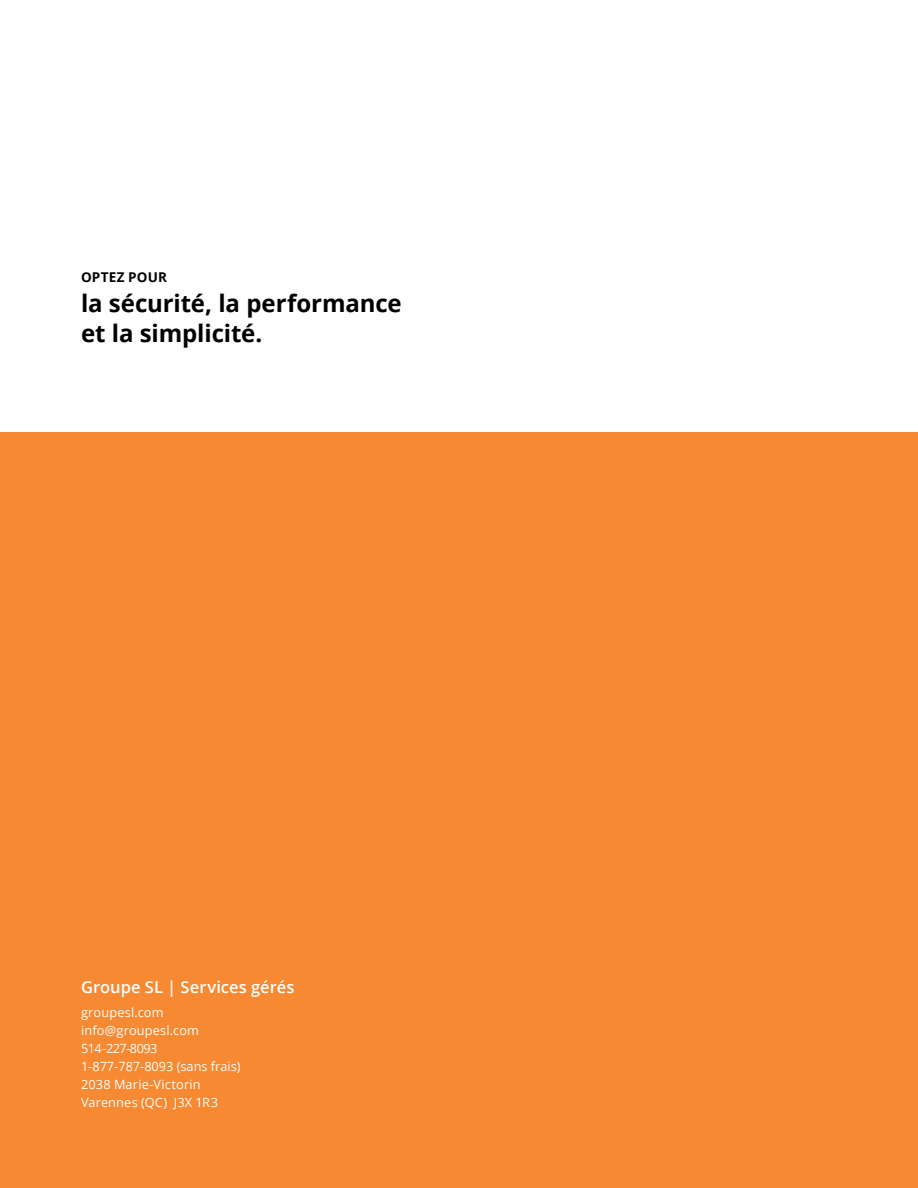
<style>
.page{position:relative;width:918px;height:1188px;background:#fff}
.page>*{position:absolute;margin:0;border:0;box-sizing:border-box;transform-origin:0 0}
.t1{font:700 24px/30px "Open Sans";letter-spacing:-.005em;color:#000}
.t2{font:600 16.5px "Open Sans";letter-spacing:.005em;color:#fff}
.t3{font:700 13.5px "Open Sans";letter-spacing:.02em;color:#000}
.t4{font:12.75px/18px "Open Sans";letter-spacing:.01em;color:#fff}
</style>
<div class="page">
<div style="left:0;top:432px;width:918px;height:756px;background:#f68931"></div>
<p class="t3" style="left:81px;top:267px;width:88px">OPTEZ POUR</p>
<h1 class="t1" style="left:81px;top:287px;width:322px">la sécurité, la performance et la simplicité.</h1>
<p class="t2" style="left:81px;top:976px;width:215px">Groupe SL | Services gérés</p>
<p class="t4" style="left:81px;top:1003px;width:161px">groupesl.com info@groupesl.com<br>514-227-8093<br>1-877-787-8093 (sans frais)<br>2038 Marie-Victorin<br>Varennes (QC) J3X 1R3</p>
</div>
